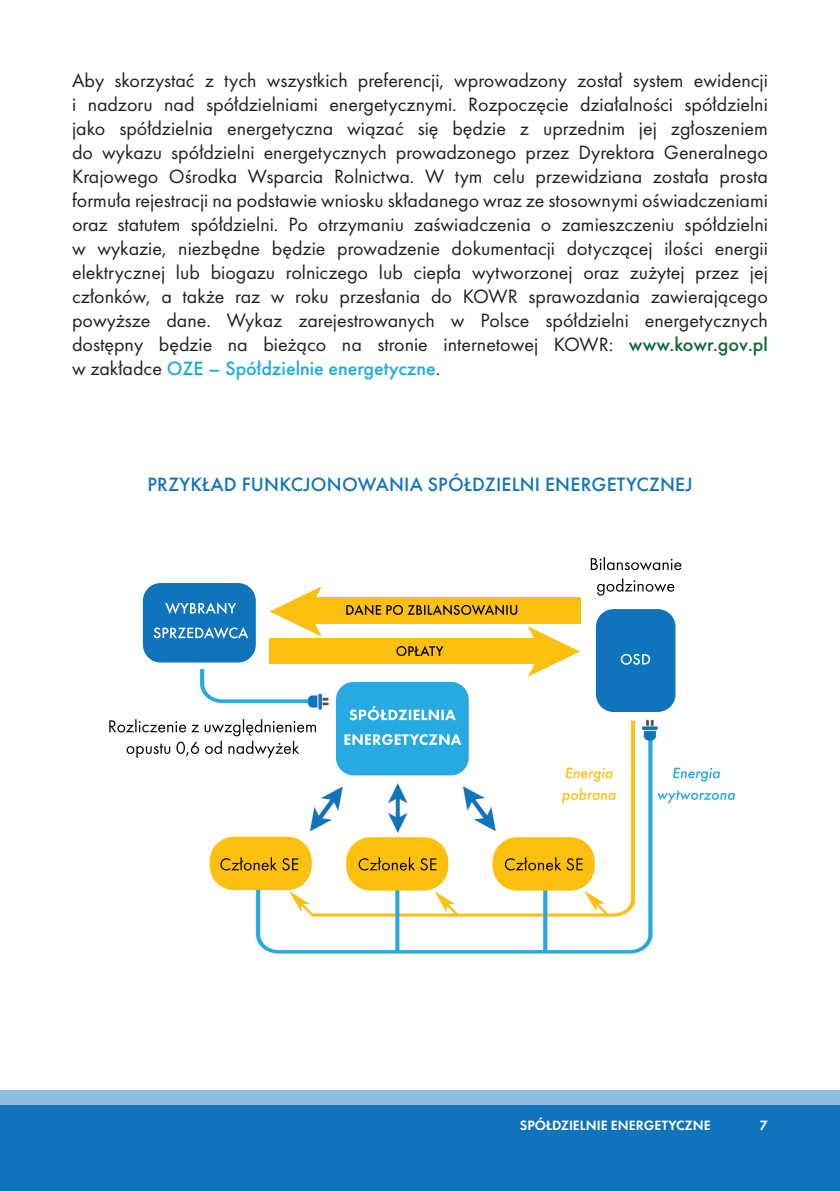
<style>
.page{position:relative;width:840px;height:1191px;background:#fff}
.page>*{position:absolute;margin:0;border:0;box-sizing:border-box;transform-origin:0 0}
.t1{font:20px/24px "Futura PT";color:#231f20;text-align:justify}
.t2{font:500 20px "Futura PT";letter-spacing:.01em;color:#1074bc}
.t3{font:600 14px "Futura PT";color:#fff}
.s1{font-weight:500;color:#0c6a37}
.s2{font-weight:500;color:#1eaae2}
</style>
<div class="page">
<div style="left:0;top:1105px;width:839px;height:86px;background:#1074bc"></div>
<div style="left:0;top:1090px;width:839px;height:15px;background:#8fbedf"></div>
<img style="left:109px;top:556px;width:626px;height:398px">
<img style="left:595px;top:609px;width:80px;height:103px">
<img style="left:143px;top:583px;width:113px;height:79px">
<img style="left:336px;top:682px;width:132px;height:93px">
<img style="left:463px;top:626px;width:116px;height:51px">
<img style="left:269px;top:586px;width:117px;height:51px">
<img style="left:305px;top:598px;width:275px;height:25px">
<div style="left:269px;top:638px;width:275px;height:26px;background:#fdc011"></div>
<img style="left:289px;top:891px;width:24px;height:25px">
<img style="left:434px;top:891px;width:24px;height:25px">
<img style="left:584px;top:890px;width:24px;height:25px">
<img style="left:346px;top:837px;width:102px;height:53px">
<img style="left:492px;top:837px;width:102px;height:53px">
<img style="left:209px;top:836px;width:102px;height:54px">
<p class="t1" style="left:72px;top:69px;width:697px">Aby skorzystać z tych wszystkich preferencji, wprowadzony został system ewidencji i nadzoru nad spółdzielniami energetycznymi. Rozpoczęcie działalności spółdzielni jako spółdzielnia energetyczna wiązać się będzie z uprzednim jej zgłoszeniem do wykazu spółdzielni energetycznych prowadzonego przez Dyrektora Generalnego Krajowego Ośrodka Wsparcia Rolnictwa. W tym celu przewidziana została prosta formuła rejestracji na podstawie wniosku składanego wraz ze stosownymi oświadczeniami oraz statutem spółdzielni. Po otrzymaniu zaświadczenia o zamieszczeniu spółdzielni w wykazie, niezbędne będzie prowadzenie dokumentacji dotyczącej ilości energii elektrycznej lub biogazu rolniczego lub ciepła wytworzonej oraz zużytej przez jej członków, a także raz w roku przesłania do KOWR sprawozdania zawierającego powyższe dane. Wykaz zarejestrowanych w Polsce spółdzielni energetycznych dostępny będzie na bieżąco na stronie internetowej KOWR: <span class="s1">www.kowr.gov.pl </span>w zakładce <span class="s2">OZE – Spółdzielnie energetyczne</span>.</p>
<p class="t2" style="left:147px;top:473px;width:546px">PRZYKŁAD FUNKCJONOWANIA SPÓŁDZIELNI ENERGETYCZNEJ</p>
<p class="t3" style="left:519px;top:1116px;width:192px">SPÓŁDZIELNIE ENERGETYCZNE</p>
<p class="t3" style="left:759px;top:1116px;width:9px">7</p>
</div>
